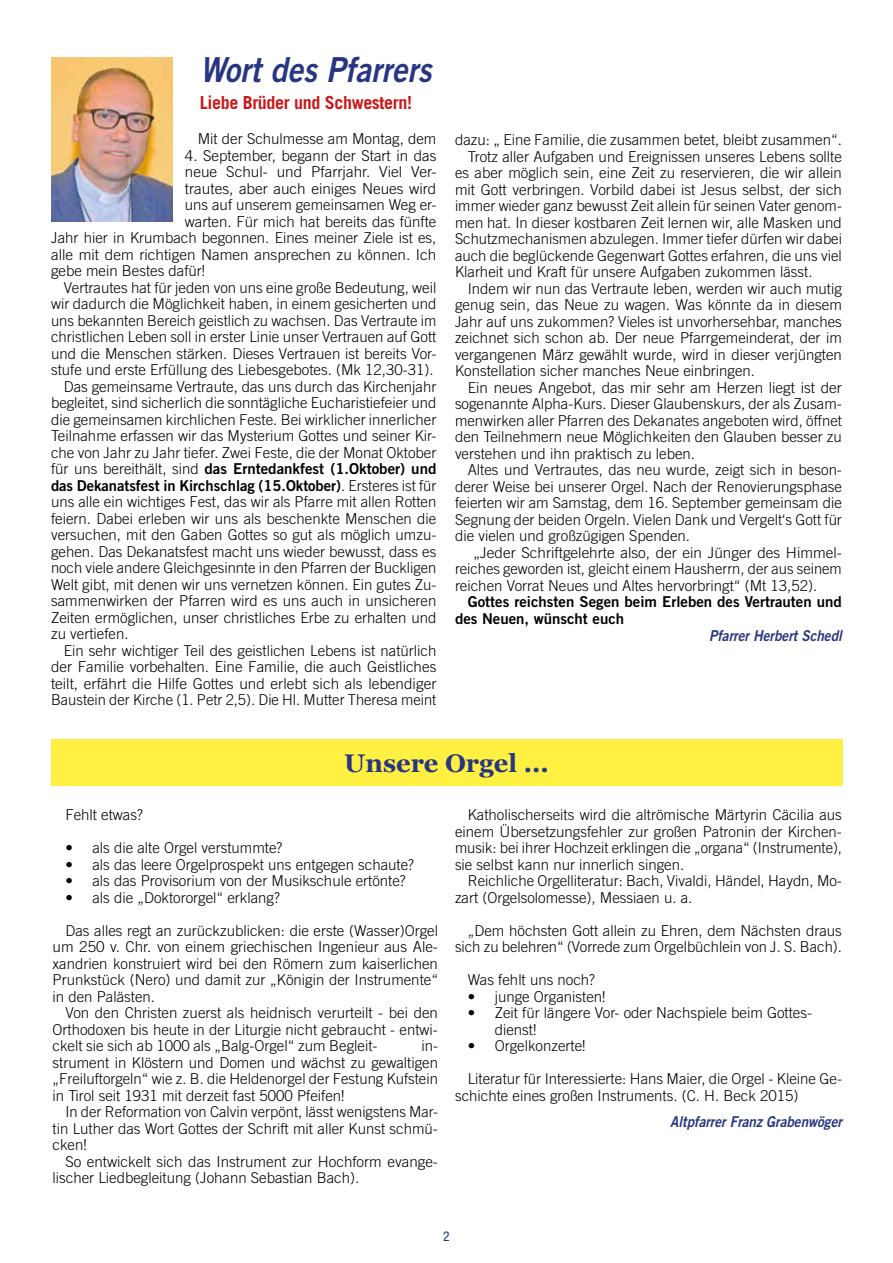
<style>
.page{position:relative;width:893px;height:1263px;background:#fff}
.page>*{position:absolute;margin:0;border:0;box-sizing:border-box;transform-origin:0 0}
.t1{font:italic 34.5px "Trade Gothic Bold Two";color:#283583;scale:.9 1}
.t2{font:700 25.5px "Georgia";color:#283583}
.t3{font:700 18px "Trade Gothic";letter-spacing:-.02em;color:#cd171a}
.t4{font:300 15px/16.5px "Trade Gothic";color:#000;text-align:justify}
.t5{font:15px/16.5px "Trade Gothic Bold Two";color:#000}
.t6{font:italic 15px "Trade Gothic Bold Two";color:#283583;scale:.9 1}
.t7{font:condensed 13.5px "Helvetica Neue LT Std";color:#283583}
.s1{font-family:"Trade Gothic";font-weight:300}
</style>
<div class="page">
<img style="left:51px;top:57px;width:121px;height:165px">
<div style="left:51px;top:739px;width:791px;height:47px;background:#fff042"></div>
<h1 class="t1" style="left:200px;top:48px;width:259px">Wort des Pfarrers</h1>
<p class="t3" style="left:200px;top:91px;width:214px">Liebe Brüder und Schwestern!</p>
<p class="t4" style="left:198px;top:130px;width:240px">Mit der Schulmesse am Montag, dem</p>
<p class="t4" style="left:185px;top:147px;width:253px">4. September, begann der Start in das</p>
<p class="t4" style="left:185px;top:163px;width:253px">neue Schul- und Pfarrjahr. Viel Ver-</p>
<p class="t4" style="left:185px;top:180px;width:253px">trautes, aber auch einiges Neues wird</p>
<p class="t4" style="left:185px;top:196px;width:253px">uns auf unserem gemeinsamen Weg er-</p>
<p class="t4" style="left:185px;top:213px;width:253px">warten. Für mich hat bereits das fünfte</p>
<p class="t4" style="left:51px;top:229px;width:387px">Jahr hier in Krumbach begonnen. Eines meiner Ziele ist es,</p>
<p class="t4" style="left:51px;top:246px;width:387px">alle mit dem richtigen Namen ansprechen zu können. Ich</p>
<p class="t4" style="left:51px;top:262px;width:156px">gebe mein Bestes dafür!</p>
<p class="t4" style="left:64px;top:279px;width:374px">Vertrautes hat für jeden von uns eine große Bedeutung, weil</p>
<p class="t4" style="left:51px;top:295px;width:387px">wir dadurch die Möglichkeit haben, in einem gesicherten und</p>
<p class="t4" style="left:51px;top:312px;width:387px">uns bekannten Bereich geistlich zu wachsen. Das Vertraute im</p>
<p class="t4" style="left:51px;top:328px;width:387px">christlichen Leben soll in erster Linie unser Vertrauen auf Gott</p>
<p class="t4" style="left:51px;top:345px;width:387px">und die Menschen stärken. Dieses Vertrauen ist bereits Vor-</p>
<p class="t4" style="left:51px;top:361px;width:384px">stufe und erste Erfüllung des Liebesgebotes. (Mk 12,30-31).</p>
<p class="t4" style="left:64px;top:378px;width:374px">Das gemeinsame Vertraute, das uns durch das Kirchenjahr</p>
<p class="t4" style="left:51px;top:394px;width:387px">begleitet, sind sicherlich die sonntägliche Eucharistiefeier und</p>
<p class="t4" style="left:51px;top:411px;width:387px">die gemeinsamen kirchlichen Feste. Bei wirklicher innerlicher</p>
<p class="t4" style="left:51px;top:427px;width:387px">Teilnahme erfassen wir das Mysterium Gottes und seiner Kir-</p>
<p class="t4" style="left:51px;top:444px;width:387px">che von Jahr zu Jahr tiefer. Zwei Feste, die der Monat Oktober</p>
<p class="t5" style="left:51px;top:460px;width:387px"><span class="s1">für uns bereithält, sind</span> das Erntedankfest (1.Oktober) und das Dekanatsfest in Kirchschlag (15.Oktober)<span class="s1">. Ersteres ist für</span></p>
<p class="t4" style="left:51px;top:493px;width:387px">uns alle ein wichtiges Fest, das wir als Pfarre mit allen Rotten feiern. Dabei erleben wir uns als beschenkte Menschen die versuchen, mit den Gaben Gottes so gut als möglich umzu&shy;gehen. Das Dekanatsfest macht uns wieder bewusst, dass es noch viele andere Gleichgesinnte in den Pfarren der Buckligen Welt gibt, mit denen wir uns vernetzen können. Ein gutes Zu&shy;sammenwirken der Pfarren wird es uns auch in unsicheren Zeiten ermöglichen, unser christliches Erbe zu erhalten und zu vertiefen.</p>
<p class="t4" style="left:51px;top:642px;width:387px;text-indent:13px">Ein sehr wichtiger Teil des geistlichen Lebens ist natürlich der Familie vorbehalten. Eine Familie, die auch Geistliches teilt, erfährt die Hilfe Gottes und erlebt sich als lebendiger Baustein der Kirche (1. Petr 2,5). Die Hl. Mutter Theresa meint</p>
<p class="t4" style="left:455px;top:131px;width:388px">dazu: „ Eine Familie, die zusammen betet, bleibt zusammen“.</p>
<p class="t4" style="left:468px;top:148px;width:376px">Trotz aller Aufgaben und Ereignissen unseres Lebens sollte</p>
<p class="t4" style="left:455px;top:164px;width:388px">es aber möglich sein, eine Zeit zu reservieren, die wir allein</p>
<p class="t4" style="left:455px;top:181px;width:388px">mit Gott verbringen. Vorbild dabei ist Jesus selbst, der sich</p>
<p class="t4" style="left:455px;top:197px;width:388px">immer wieder ganz bewusst Zeit allein für seinen Vater genom-</p>
<p class="t4" style="left:455px;top:214px;width:388px">men hat. In dieser kostbaren Zeit lernen wir, alle Masken und</p>
<p class="t4" style="left:455px;top:230px;width:388px">Schutzmechanismen abzulegen. Immer tiefer dürfen wir dabei</p>
<p class="t4" style="left:455px;top:247px;width:388px">auch die beglückende Gegenwart Gottes erfahren, die uns viel</p>
<p class="t4" style="left:455px;top:263px;width:359px">Klarheit und Kraft für unsere Aufgaben zukommen lässt.</p>
<p class="t4" style="left:468px;top:280px;width:376px">Indem wir nun das Vertraute leben, werden wir auch mutig</p>
<p class="t4" style="left:455px;top:296px;width:388px">genug sein, das Neue zu wagen. Was könnte da in diesem</p>
<p class="t4" style="left:455px;top:313px;width:388px">Jahr auf uns zukommen? Vieles ist unvorhersehbar, manches</p>
<p class="t4" style="left:455px;top:329px;width:388px">zeichnet sich schon ab. Der neue Pfarrgemeinderat, der im</p>
<p class="t4" style="left:455px;top:346px;width:388px">vergangenen März gewählt wurde, wird in dieser verjüngten</p>
<p class="t4" style="left:455px;top:362px;width:302px">Konstellation sicher manches Neue einbringen.</p>
<p class="t4" style="left:468px;top:379px;width:376px">Ein neues Angebot, das mir sehr am Herzen liegt ist der</p>
<p class="t4" style="left:455px;top:395px;width:388px">sogenannte Alpha-Kurs. Dieser Glaubenskurs, der als Zusam-</p>
<p class="t4" style="left:455px;top:412px;width:388px">menwirken aller Pfarren des Dekanates angeboten wird, öffnet</p>
<p class="t4" style="left:455px;top:428px;width:388px">den Teilnehmern neue Möglichkeiten den Glauben besser zu</p>
<p class="t4" style="left:455px;top:445px;width:242px">verstehen und ihn praktisch zu leben.</p>
<p class="t4" style="left:468px;top:461px;width:376px">Altes und Vertrautes, das neu wurde, zeigt sich in beson-</p>
<p class="t4" style="left:455px;top:478px;width:388px">derer Weise bei unserer Orgel. Nach der Renovierungsphase</p>
<p class="t4" style="left:455px;top:494px;width:388px">feierten wir am Samstag, dem 16. September gemeinsam die</p>
<p class="t4" style="left:455px;top:511px;width:388px">Segnung der beiden Orgeln. Vielen Dank und Vergelt‘s Gott für</p>
<p class="t4" style="left:455px;top:527px;width:237px">die vielen und großzügigen Spenden.</p>
<p class="t4" style="left:473px;top:544px;width:370px">„Jeder Schriftgelehrte also, der ein Jünger des Himmel-</p>
<p class="t4" style="left:455px;top:560px;width:388px">reiches geworden ist, gleicht einem Hausherrn, der aus seinem</p>
<p class="t4" style="left:455px;top:577px;width:364px">reichen Vorrat Neues und Altes hervorbringt“ (Mt 13,52).</p>
<p class="t5" style="left:455px;top:593px;width:388px;text-indent:13px">Gottes reichsten Segen beim Erleben des Vertrauten und des Neuen, wünscht euch</p>
<p class="t6" style="left:709px;top:626px;width:149px">Pfarrer Herbert Schedl</p>
<h2 class="t2" style="left:344px;top:744px;width:206px">Unsere Orgel ...</h2>
<p class="t4" style="left:65px;top:806px;width:79px">Fehlt etwas?</p>
<p class="t4" style="left:65px;top:839px;width:218px">• als die alte Orgel verstummte?</p>
<p class="t4" style="left:65px;top:856px;width:350px">• als das leere Orgelprospekt uns entgegen schaute?</p>
<p class="t4" style="left:65px;top:872px;width:342px">• als das Provisorium von der Musikschule ertönte?</p>
<p class="t4" style="left:65px;top:889px;width:216px">• als die „Doktororgel“ erklang?</p>
<p class="t4" style="left:53px;top:922px;width:387px;text-indent:13px">Das alles regt an zurückzublicken: die erste (Wasser)Orgel um 250 v. Chr. von einem griechischen Ingenieur aus Ale&shy;xandrien konstruiert wird bei den Römern zum kaiserlichen Prunkstück (Nero) und damit zur „Königin der Instrumente“ in den Palästen.</p>
<p class="t4" style="left:53px;top:1004px;width:387px;text-indent:13px">Von den Christen zuerst als heidnisch verurteilt - bei den Orthodoxen bis heute in der Liturgie nicht gebraucht - entwi&shy;ckelt sie sich ab 1000 als „Balg-Orgel“ zum Begleit-</p>
<p class="t4" style="left:53px;top:1037px;width:387px;text-indent:369px">in&shy;strument in Klöstern und Domen und wächst zu gewaltigen „Freiluftorgeln“ wie z. B. die Heldenorgel der Festung Kufstein in Tirol seit 1931 mit derzeit fast 5000 Pfeifen!</p>
<p class="t4" style="left:53px;top:1103px;width:387px;text-indent:13px">In der Reformation von Calvin verpönt, lässt wenigstens Mar&shy;tin Luther das Wort Gottes der Schrift mit aller Kunst schmü&shy;cken!</p>
<p class="t4" style="left:53px;top:1153px;width:387px;text-indent:13px">So entwickelt sich das Instrument zur Hochform evange&shy;lischer Liedbegleitung (Johann Sebastian Bach).</p>
<p class="t4" style="left:455px;top:806px;width:388px;text-indent:13px">Katholischerseits wird die altrömische Märtyrin Cäcilia aus einem Übersetzungsfehler zur großen Patronin der Kirchen&shy;musik: bei ihrer Hochzeit erklingen die „organa“ (Instrumente), sie selbst kann nur innerlich singen.</p>
<p class="t4" style="left:455px;top:872px;width:388px;text-indent:13px">Reichliche Orgelliteratur: Bach, Vivaldi, Händel, Haydn, Mo&shy;zart (Orgelsolomesse), Messiaen u. a.</p>
<p class="t4" style="left:455px;top:922px;width:388px;text-align:right">„Dem höchsten Gott allein zu Ehren, dem Nächsten draus sich zu belehren“ (Vorrede zum Orgelbüchlein von J. S. Bach).</p>
<p class="t4" style="left:468px;top:971px;width:129px">Was fehlt uns noch?</p>
<p class="t4" style="left:468px;top:988px;width:139px">• junge Organisten!</p>
<p class="t4" style="left:495px;top:1004px;width:319px;text-indent:-27px">• Zeit für längere Vor- oder Nachspiele beim Gottes&shy;dienst!</p>
<p class="t4" style="left:468px;top:1037px;width:119px">• Orgelkonzerte!</p>
<p class="t4" style="left:455px;top:1070px;width:388px;text-indent:13px">Literatur für Interessierte: Hans Maier, die Orgel - Kleine Ge&shy;schichte eines großen Instruments. (C. H. Beck 2015)</p>
<p class="t6" style="left:670px;top:1112px;width:192px">Altpfarrer Franz Grabenwöger</p>
<p class="t7" style="left:443px;top:1229px;width:8px">2</p>
</div>
